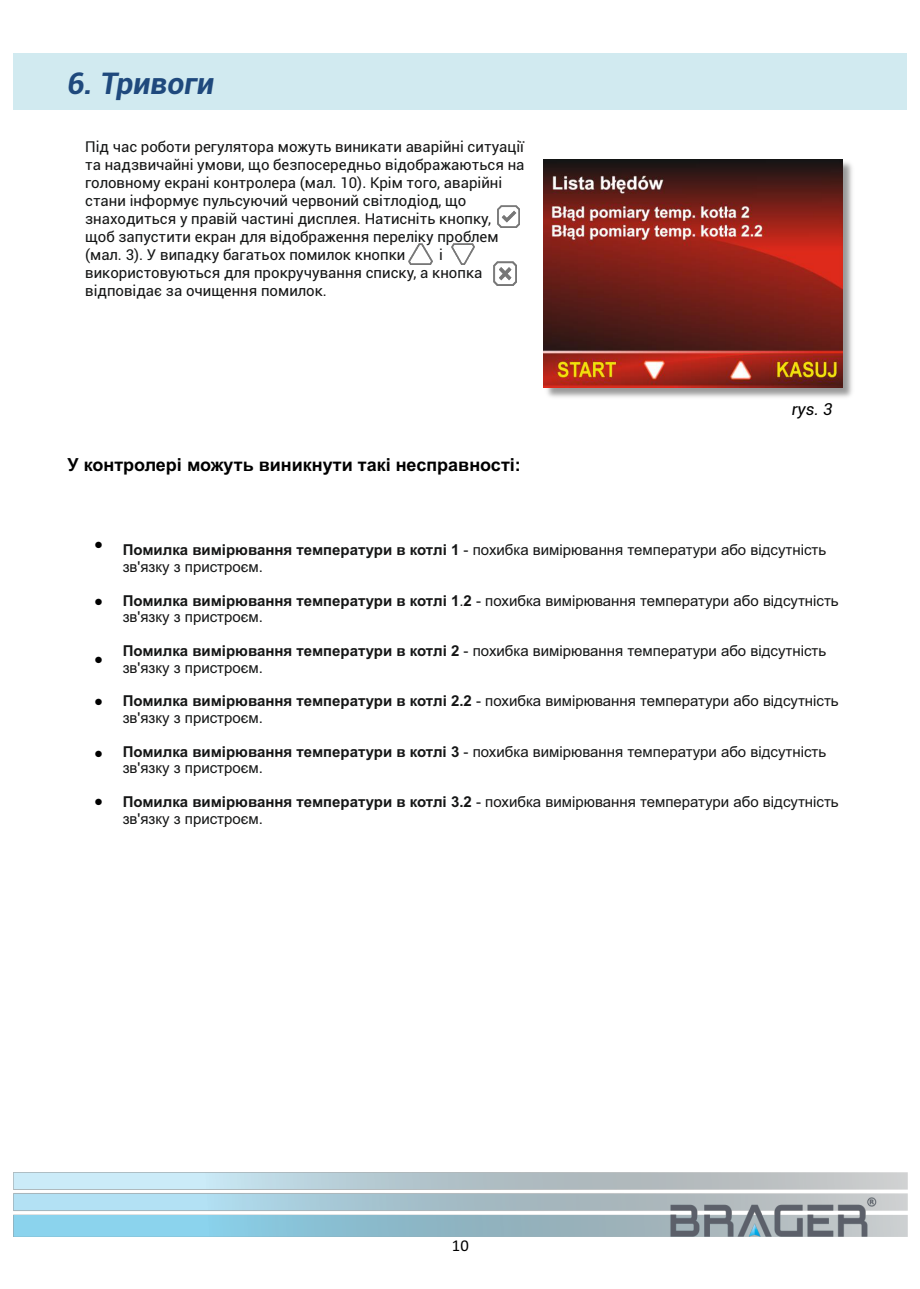
<style>
.page{position:relative;width:920px;height:1289px;background:#fff}
.page>*{position:absolute;margin:0;border:0;box-sizing:border-box;transform-origin:0 0}
.t1{font:italic 700 30px "Roboto";color:#1f497d}
.t2{font:700 18px "Arial";color:#000}
.t3{font:18px "Symbol";color:#000}
.t4{font:italic 16.5px "Roboto";color:#000}
.t5{font:16.5px "Calibri";color:#000}
.t6{font:15px/16.8px "Arial";color:#151616}
.t7{font:15px/18px "Roboto";color:#151616}
.s1{font-weight:700}
</style>
<div class="page">
<img style="left:14px;top:1172px;width:893px;height:64px">
<div style="left:14px;top:53px;width:892px;height:57px;background:#d1eaf0"></div>
<img style="left:497px;top:206px;width:22px;height:22px">
<img style="left:409px;top:243px;width:23px;height:22px">
<img style="left:451px;top:243px;width:24px;height:22px">
<img style="left:543px;top:159px;width:309px;height:239px">
<img style="left:544px;top:159px;width:298px;height:228px">
<img style="left:493px;top:262px;width:24px;height:23px">
<h1 class="t1" style="left:68px;top:72px;width:148px">6. Тривоги</h1>
<p class="t7" style="left:85px;top:139px;width:441px">Під час роботи регулятора можуть виникати аварійні ситуації та надзвичайні умови, що безпосередньо відображаються на головному екрані контролера (мал. 10). Крім того, аварійні стани інформує пульсуючий червоний світлодіод, що знаходиться у правій частині дисплея. Натисніть кнопку,<br>щоб запустити екран для відображення переліку проблем (мал. 3). У випадку багатьох помилок кнопки</p>
<p class="t7" style="left:85px;top:247px;width:399px;text-indent:354px">і використовуються для прокручування списку, а кнопка відповідає за очищення помилок.</p>
<p class="t2" style="left:68px;top:458px;width:455px">У контролері можуть виникнути такі несправності:</p>
<p class="t4" style="left:791px;top:402px;width:42px">rys. 3</p>
<p class="t3" style="left:94px;top:537px;width:10px">•</p>
<p class="t3" style="left:94px;top:595px;width:10px">•</p>
<p class="t3" style="left:94px;top:652px;width:10px">•</p>
<p class="t3" style="left:94px;top:694px;width:10px">•</p>
<p class="t3" style="left:94px;top:746px;width:10px">•</p>
<p class="t3" style="left:94px;top:794px;width:10px">•</p>
<p class="t6" style="left:123px;top:543px;width:705px"><span class="s1">Помилка вимірювання температури в котлі 1</span> - похибка вимірювання температури або відсутність зв'язку з пристроєм.</p>
<p class="t6" style="left:123px;top:593px;width:717px"><span class="s1">Помилка вимірювання температури в котлі 1</span>.<span class="s1">2</span> - похибка вимірювання температури або відсутність зв'язку з пристроєм.</p>
<p class="t6" style="left:123px;top:643px;width:705px"><span class="s1">Помилка вимірювання температури в котлі 2</span> - похибка вимірювання температури або відсутність зв'язку з пристроєм.</p>
<p class="t6" style="left:123px;top:694px;width:717px"><span class="s1">Помилка вимірювання температури в котлі 2.2</span> - похибка вимірювання температури або відсутність зв'язку з пристроєм.</p>
<p class="t6" style="left:123px;top:744px;width:705px"><span class="s1">Помилка вимірювання температури в котлі 3</span> - похибка вимірювання температури або відсутність зв'язку з пристроєм.</p>
<p class="t6" style="left:123px;top:794px;width:717px"><span class="s1">Помилка вимірювання температури в котлі 3.2</span> - похибка вимірювання температури або відсутність зв'язку з пристроєм.</p>
<p class="t5" style="left:452px;top:1238px;width:18px">10</p>
</div>
